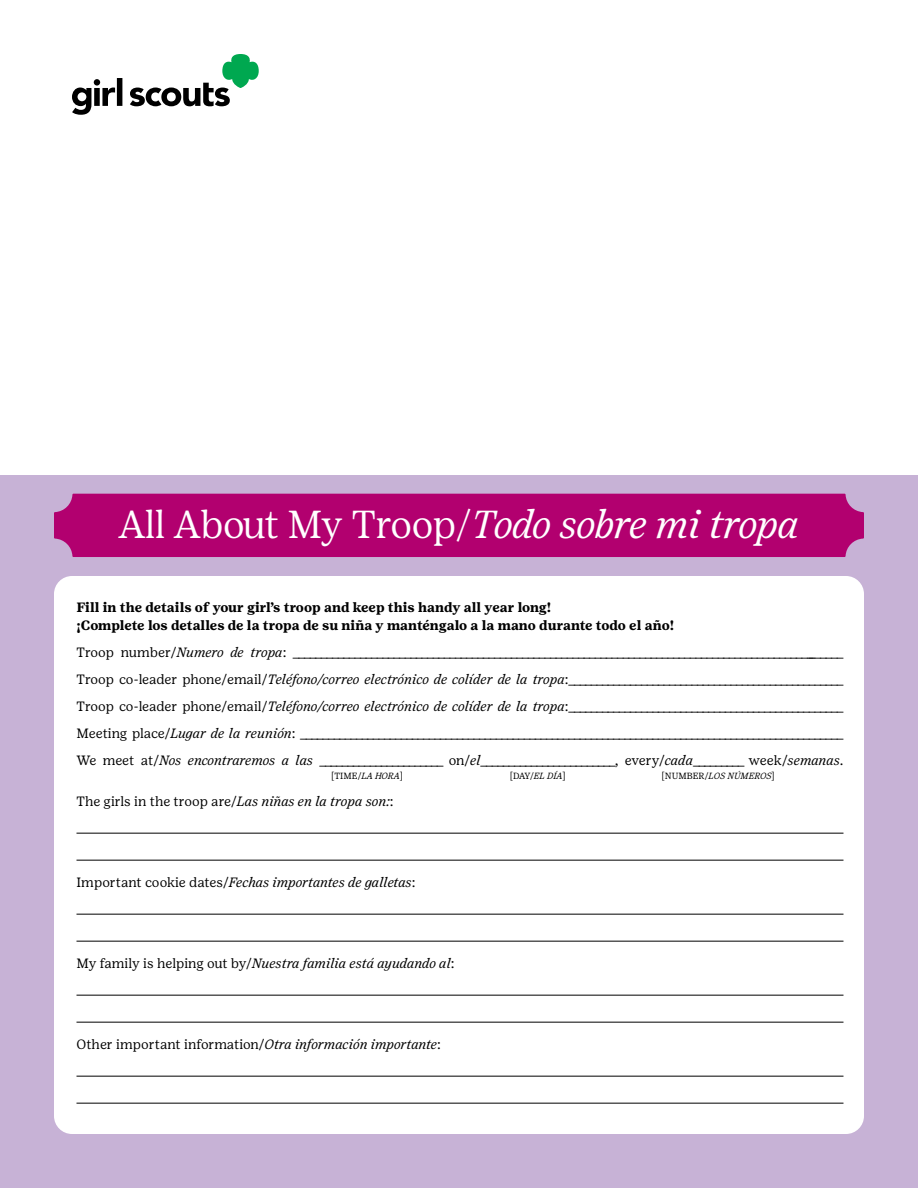
<style>
.page{position:relative;width:918px;height:1188px;background:#fff}
.page>*{position:absolute;margin:0;border:0;box-sizing:border-box;transform-origin:0 0}
.t1{font:300 39px "Girl Scout Display";color:#fff}
.t2{font:13.5px/27px "Girl Scout Text";letter-spacing:-.005em;color:#000;text-align:justify}
.t3{font:700 13.5px/18px "Girl Scout Text";color:#000}
.t4{font:italic 13.5px "Girl Scout Text";letter-spacing:-.01em;color:#000}
.t5{font:9px "Girl Scout Text";color:#000}
.t6{font:italic 9px "Girl Scout Text";color:#000}
.s1{font-style:italic}
.s2{font-style:normal}
</style>
<div class="page">
<div style="left:0;top:475px;width:918px;height:713px;background:#c7b2d6"></div>
<div style="left:54px;top:576px;width:810px;height:558px;background:#fff;border-radius:18px"></div>
<div style="left:54px;top:494px;width:810px;height:63px;background:#b2006f"></div>
<hr style="left:76px;top:833px;width:767px;height:1px;background:#000">
<hr style="left:76px;top:860px;width:767px;height:1px;background:#000">
<hr style="left:76px;top:914px;width:767px;height:1px;background:#000">
<hr style="left:76px;top:941px;width:767px;height:1px;background:#000">
<hr style="left:76px;top:995px;width:767px;height:1px;background:#000">
<hr style="left:76px;top:1022px;width:767px;height:1px;background:#000">
<hr style="left:76px;top:1076px;width:767px;height:1px;background:#000">
<hr style="left:76px;top:1103px;width:767px;height:1px;background:#000">
<svg style="left:72px;top:54px;width:187px;height:61px"></svg>
<h1 class="t1" style="left:119px;top:501px;width:682px">All About My Troop/<span class="s1">Todo sobre mi tropa</span></h1>
<p class="t3" style="left:76px;top:599px;width:599px">Fill in the details of your girl’s troop and keep this handy all year long!<br>¡Complete los detalles de la tropa de su niña y manténgalo a la mano durante todo el año!</p>
<p class="t2" style="left:76px;top:639px;width:769px">Troop number/<span class="s1">Numero de tropa</span>: ___________________________________________________________________________________________________ Troop co-leader phone/email/<span class="s1">Teléfono/correo electrónico de colíder de la tropa</span>:_________________________________________________ Troop co-leader phone/email/<span class="s1">Teléfono/correo electrónico de colíder de la tropa</span>:_________________________________________________ Meeting place/<span class="s1">Lugar de la reunión</span>: _________________________________________________________________________________________________ We meet at/<span class="s1">Nos encontraremos a las</span> ______________________ on/<span class="s1">el</span>________________________, every/<span class="s1">cada</span>_________ week/<span class="s1">semanas</span>.</p>
<p class="t5" style="left:331px;top:770px;width:73px">[TIME/<span class="s1">LA HORA</span>]</p>
<p class="t5" style="left:510px;top:770px;width:57px">[DAY/<span class="s1">EL DÍA</span>]</p>
<p class="t6" style="left:662px;top:770px;width:115px"><span class="s2">[NUMBER/</span>LOS NÚMEROS<span class="s2">]</span></p>
<p class="t2" style="left:77px;top:787px;width:319px">The girls in the troop are/<span class="s1">Las niñas en la tropa son:</span>:</p>
<p class="t4" style="left:77px;top:874px;width:340px"><span class="s2">Important cookie dates/</span>Fechas importantes de galletas<span class="s2">:</span></p>
<p class="t4" style="left:77px;top:955px;width:380px"><span class="s2">My family is helping out by/</span>Nuestra familia está ayudando al<span class="s2">:</span></p>
<p class="t2" style="left:77px;top:1030px;width:366px">Other important information/<span class="s1">Otra información importante</span>:</p>
</div>
